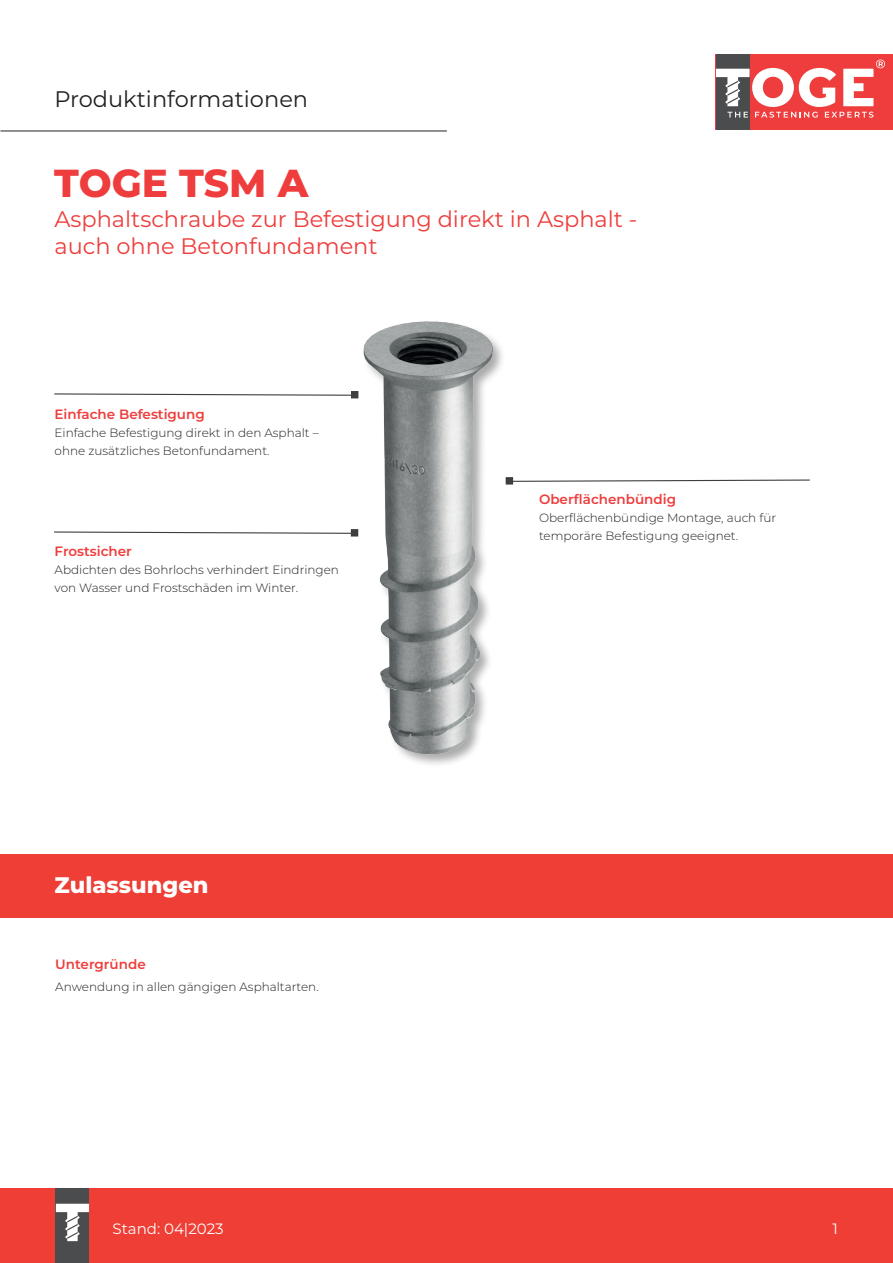
<style>
.page{position:relative;width:893px;height:1263px;background:#fff}
.page>*{position:absolute;margin:0;border:0;box-sizing:border-box;transform-origin:0 0}
.t1{font:800 39px "Montserrat";color:#ee3d3c}
.t2{font:22.5px/27px "Montserrat";color:#ee3d3c}
.t3{font:22.5px "Montserrat";color:#231f20}
.t4{font:800 22.5px "Montserrat";color:#fff}
.t5{font:15px "Montserrat";color:#fff}
.t6{font:600 13.5px "Montserrat";color:#ee3d3c}
.t7{font:300 12px/18px "Montserrat";color:#231f20}
</style>
<div class="page">
<div style="left:0;top:854px;width:893px;height:63px;background:#ee3e35"></div>
<div style="left:0;top:1189px;width:893px;height:74px;background:#ee3e35"></div>
<div style="left:56px;top:1189px;width:33px;height:74px;background:#4b4c4d"></div>
<svg style="left:56px;top:1204px;width:33px;height:37px"></svg>
<hr style="left:0;top:131px;width:447px;height:1px;background:#231f20">
<div style="left:716px;top:54px;width:177px;height:76px;background:#ee3d3c"></div>
<div style="left:716px;top:54px;width:34px;height:76px;background:#4b4c4d"></div>
<svg style="left:716px;top:60px;width:169px;height:58px"></svg>
<img style="left:357px;top:321px;width:149px;height:444px">
<svg style="left:54px;top:393px;width:297px;height:3px"></svg>
<div style="left:351px;top:391px;width:7px;height:7px;background:#3e3e3f"></div>
<svg style="left:54px;top:531px;width:297px;height:3px"></svg>
<div style="left:351px;top:529px;width:7px;height:7px;background:#3e3e3f"></div>
<svg style="left:513px;top:479px;width:297px;height:3px"></svg>
<div style="left:506px;top:477px;width:7px;height:8px;background:#3e3e3f"></div>
<h2 class="t3" style="left:54px;top:84px;width:255px">Produktinformationen</h2>
<h1 class="t1" style="left:54px;top:155px;width:256px">TOGE TSM A</h1>
<h2 class="t2" style="left:54px;top:205px;width:585px">Asphaltschraube zur Befestigung direkt in Asphalt - auch ohne Betonfundament</h2>
<p class="t6" style="left:55px;top:405px;width:152px">Einfache Befestigung</p>
<p class="t7" style="left:55px;top:423px;width:266px">Einfache Befestigung direkt in den Asphalt – ohne zusätzliches Betonfundament.</p>
<p class="t6" style="left:55px;top:542px;width:79px">Frostsicher</p>
<p class="t7" style="left:55px;top:560px;width:286px">Abdichten des Bohrlochs verhindert Eindringen von Wasser und Frostschäden im Winter.</p>
<h2 class="t4" style="left:55px;top:868px;width:155px">Zulassungen</h2>
<p class="t6" style="left:55px;top:955px;width:92px">Untergründe</p>
<p class="t7" style="left:55px;top:977px;width:265px">Anwendung in allen gängigen Asphaltarten.</p>
<p class="t6" style="left:539px;top:489px;width:139px">Oberflächenbündig</p>
<p class="t7" style="left:539px;top:508px;width:239px">Oberflächenbündige Montage, auch für temporäre Befestigung geeignet.</p>
<p class="t5" style="left:113px;top:1218px;width:113px">Stand: 04|2023</p>
<p class="t5" style="left:832px;top:1218px;width:7px">1</p>
</div>
